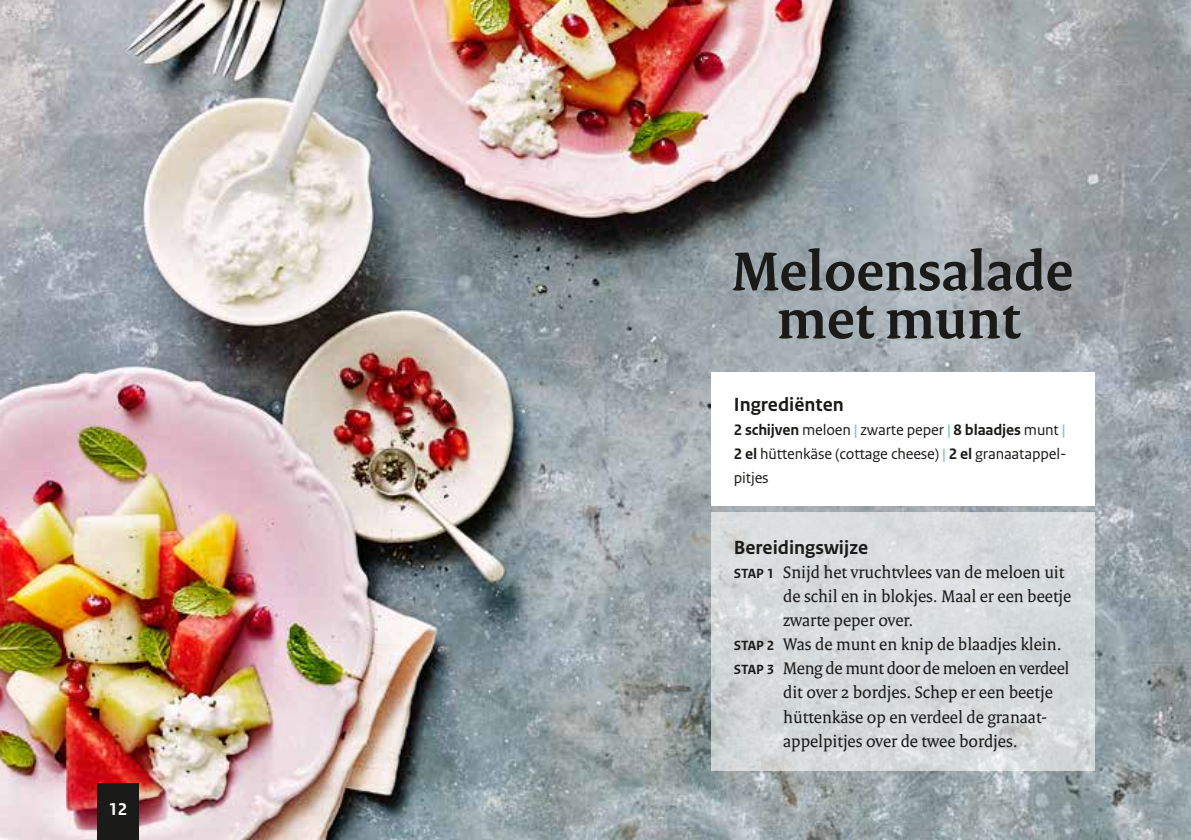
<style>
.page{position:relative;width:1191px;height:840px;background:#fff}
.page>*{position:absolute;margin:0;border:0;box-sizing:border-box;transform-origin:0 0}
.t1{font:700 58px "Rijksoverheid Serif";color:#1a1a18}
.t2{font:700 20px "Rijksoverheid Sans Text";color:#1a1a18}
.t3{font:18px "Rijksoverheid Serif";color:#1a1a18}
.t4{font:18px "Rijksoverheid Serif";letter-spacing:-.02em;color:#1a1a18}
.t5{font:700 18px "Rijksoverheid Sans Text";color:#fff}
.t6{font:16px/24px "Rijksoverheid Sans Text";letter-spacing:-.01em;color:#1a1a18;text-align:justify}
.s1{font-weight:700}
.s2{font-weight:700;color:#86cac0}
.s3{font-family:"Rijksoverheid Sans Text";font-weight:700;font-size:14px}
</style>
<div class="page">
<img style="left:0;top:0;width:1191px;height:839px">
<div style="left:711px;top:512px;width:383px;height:258px;background:#d7dbdd"></div>
<div style="left:711px;top:371px;width:383px;height:134px;background:#fff"></div>
<div style="left:97px;top:782px;width:42px;height:57px;background:#1a1a18"></div>
<p class="t5" style="left:108px;top:798px;width:20px">12</p>
<h1 class="t1" style="left:732px;top:236px;width:343px">Meloensalade</h1>
<h1 class="t1" style="left:777px;top:284px;width:245px">met munt</h1>
<p class="t2" style="left:734px;top:392px;width:111px">Ingrediënten</p>
<p class="t6" style="left:734px;top:417px;width:334px"><span class="s1">2 schijven</span> meloen <span class="s2">|</span> zwarte peper <span class="s2">|</span> <span class="s1">8 blaadjes</span> munt <span class="s2">| </span><span class="s1">2 el</span> hüttenkäse (cottage cheese) <span class="s2">|</span> <span class="s1">2 el</span> granaatappel‑ pitjes</p>
<p class="t2" style="left:734px;top:536px;width:136px">Bereidingswijze</p>
<p class="t3" style="left:734px;top:561px;width:332px"><span class="s3">STAP 1</span> Snijd het vruchtvlees van de meloen uit</p>
<p class="t3" style="left:783px;top:585px;width:290px">de schil en in blokjes. Maal er een beetje</p>
<p class="t3" style="left:783px;top:609px;width:132px">zwarte peper over.</p>
<p class="t3" style="left:734px;top:633px;width:329px"><span class="s3">STAP 2</span> Was de munt en knip de blaadjes klein.</p>
<p class="t4" style="left:734px;top:657px;width:337px"><span class="s3">STAP 3</span> Meng de munt door de meloen en verdeel</p>
<p class="t3" style="left:783px;top:681px;width:271px">dit over 2 bordjes. Schep er een beetje</p>
<p class="t3" style="left:783px;top:705px;width:264px">hüttenkäse op en verdeel de granaat‑</p>
<p class="t3" style="left:783px;top:729px;width:236px">appelpitjes over de twee bordjes.</p>
</div>
